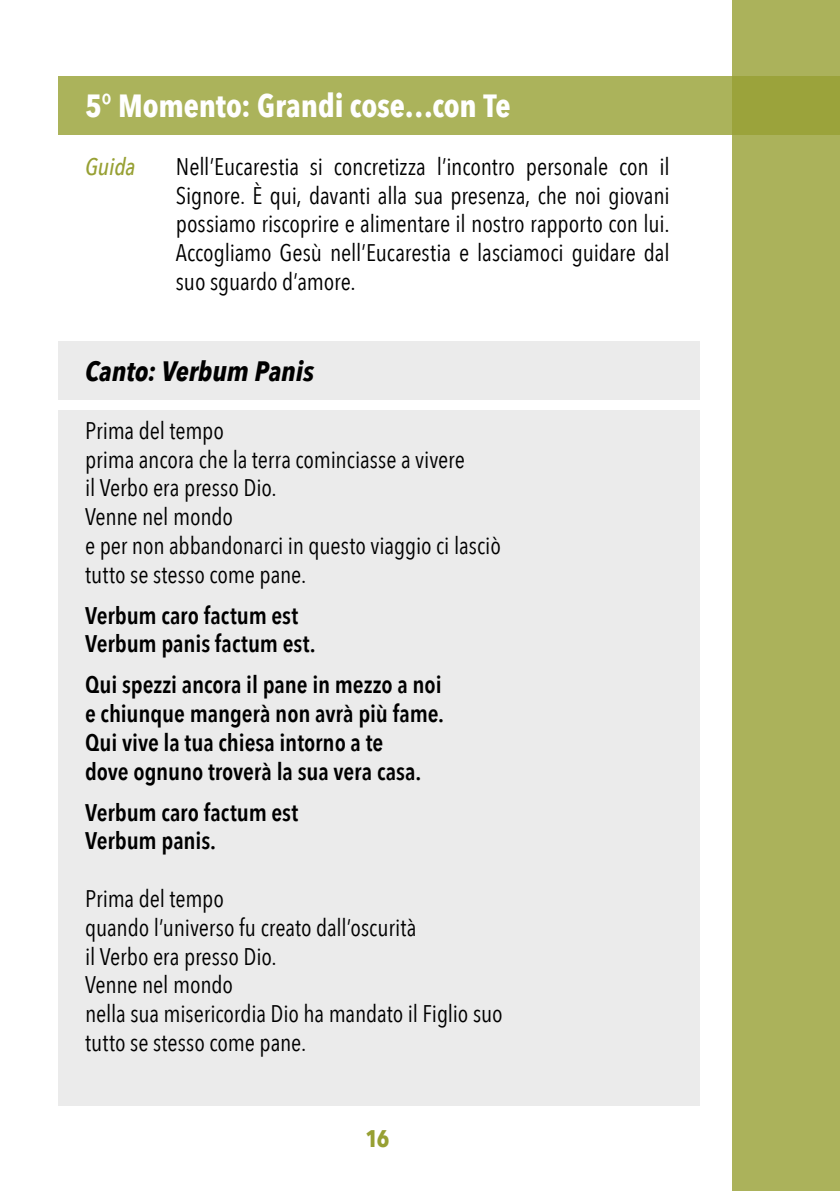
<style>
.page{position:relative;width:840px;height:1191px;background:#fff}
.page>*{position:absolute;margin:0;border:0;box-sizing:border-box;transform-origin:0 0}
.t1{font:700 32px "Avenir Next Condensed";letter-spacing:-.005em;color:#fff}
.t2{font:italic 700 28px "Avenir Next Condensed";letter-spacing:-.005em;color:#000}
.t3{font:24px/28.8px "Avenir Next Condensed";letter-spacing:-.005em;color:#000}
.t4{font:600 24px/28.8px "Avenir Next Condensed";letter-spacing:-.005em;color:#000}
.t5{font:italic 500 24px "Avenir Next Condensed";letter-spacing:-.005em;color:#97a033}
.t6{font:700 24px "Avenir Next Condensed";color:#97a033}
</style>
<div class="page">
<div style="left:58px;top:341px;width:641px;height:58px;background:#ebebeb"></div>
<div style="left:58px;top:410px;width:641px;height:696px;background:#ebebeb"></div>
<div style="left:731px;top:0;width:108px;height:1191px;background:#abb25b"></div>
<svg style="left:58px;top:77px;width:781px;height:58px;fill:#abb35b"></svg>
<h1 class="t1" style="left:85px;top:86px;width:426px">5° Momento: Grandi cose…con Te</h1>
<p class="t5" style="left:85px;top:152px;width:52px">Guida</p>
<p class="t3" style="left:176px;top:151px;width:495px;text-align:justify">Nell’Eucarestia si concretizza l’incontro personale con il Signore. È qui, davanti alla sua presenza, che noi giovani possiamo riscoprire e alimentare il nostro rapporto con lui.<br>Accogliamo Gesù nell’Eucarestia e lasciamoci guidare dal suo sguardo d’amore.</p>
<p class="t2" style="left:85px;top:354px;width:230px">Canto: Verbum Panis</p>
<p class="t3" style="left:85px;top:415px;width:417px">Prima del tempo<br>prima ancora che la terra cominciasse a vivere<br>il Verbo era presso Dio.<br>Venne nel mondo<br>e per non abbandonarci in questo viaggio ci lasciò tutto se stesso come pane.</p>
<p class="t4" style="left:85px;top:600px;width:232px">Verbum caro factum est<br>Verbum panis factum est.</p>
<p class="t4" style="left:85px;top:670px;width:360px">Qui spezzi ancora il pane in mezzo a noi e chiunque mangerà non avrà più fame.<br>Qui vive la tua chiesa intorno a te<br>dove ognuno troverà la sua vera casa.</p>
<p class="t4" style="left:85px;top:797px;width:215px">Verbum caro factum est<br>Verbum panis.</p>
<p class="t3" style="left:85px;top:883px;width:419px">Prima del tempo<br>quando l’universo fu creato dall’oscurità<br>il Verbo era presso Dio.<br>Venne nel mondo<br>nella sua misericordia Dio ha mandato il Figlio suo tutto se stesso come pane.</p>
<p class="t6" style="left:365px;top:1123px;width:26px">16</p>
</div>
